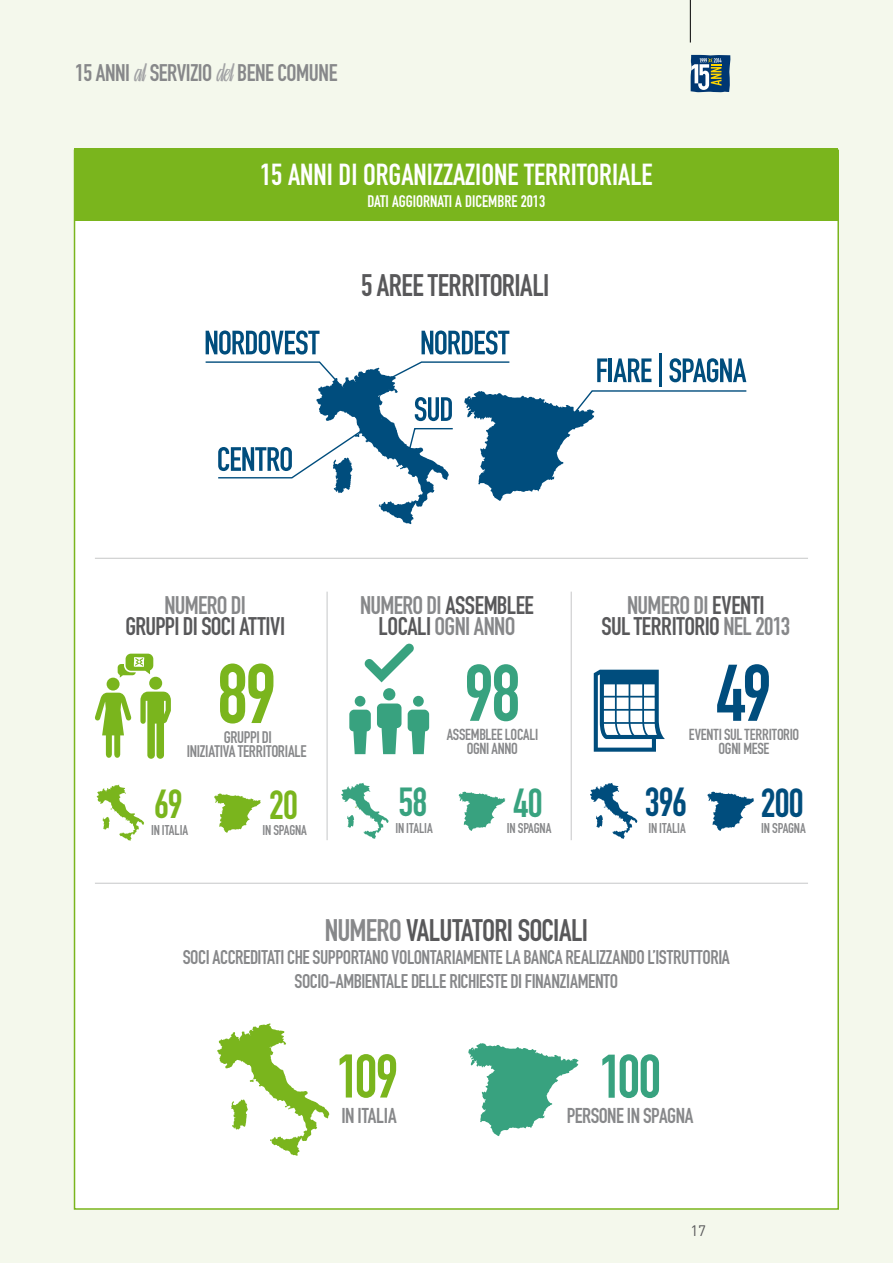
<style>
.page{position:relative;width:893px;height:1263px;background:#f4f8ec}
.page>*{position:absolute;margin:0;border:0;box-sizing:border-box;transform-origin:0 0}
.t1{font:82.95px "DIN Engschrift Std";color:#7ab51d}
.t2{font:78.9px "DIN Engschrift Std";color:#38a27f}
.t3{font:78.9px "DIN Engschrift Std";color:#004d7d}
.t4{font:60.45px "DIN Engschrift Std";color:#7ab51d}
.t5{font:60.45px "DIN Engschrift Std";color:#38a27f}
.t6{font:40.05px "DIN Engschrift Std";letter-spacing:-.02em;color:#004d7d}
.t7{font:40.05px "DIN Engschrift Std";color:#7ab51d}
.t8{font:40.05px "DIN Engschrift Std";color:#38a27f}
.t9{font:30.75px "DIN Engschrift Std";letter-spacing:-.015em;color:#58585a}
.t10{font:30px "DIN Engschrift Std";color:#fff}
.t11{font:25.2px/21px "DIN Engschrift Std";letter-spacing:-.025em;color:#58585a;text-align:center}
.t12{font:25.2px/21px "DIN Engschrift Std";letter-spacing:-.03em;color:#87888a;text-align:center}
.t13{font:23.7px "DIN Engschrift Std";letter-spacing:-.02em;color:#87888a}
.t14{font:21.15px "DIN Engschrift Std";letter-spacing:-.025em;color:#87888a}
.t15{font:19.5px/23.5px "DIN Engschrift Std";letter-spacing:-.02em;color:#87888a;text-align:center}
.t16{font:16.65px/14.5px "DIN Engschrift Std";letter-spacing:-.015em;color:#87888a;text-align:center}
.t17{font:16.5px "DIN Engschrift Std";color:#fff}
.t18{font:15.75px/13.8px "DIN Engschrift Std";letter-spacing:-.015em;color:#87888a;text-align:center}
.t19{font:15px "DIN Pro";color:#58585a}
.t20{font:13.95px "DIN Engschrift Std";letter-spacing:-.015em;color:#87888a}
.s1{font-family:"Linotype Gneisenauette";font-weight:300;color:#a1a2a4}
.s2{color:#58585a}
.s3{color:#87888a}
</style>
<div class="page">
<hr style="left:690px;top:0;width:1px;height:43px;background:#000">
<svg style="left:691px;top:55px;width:39px;height:37px"></svg>
<div style="left:74px;top:150px;width:765px;height:1060px;background:#fff;border:2px solid #7ab51d"></div>
<div style="left:75px;top:149px;width:763px;height:72px;background:#7ab51d"></div>
<hr style="left:95px;top:558px;width:713px;height:1px;background:#c6c7c8">
<hr style="left:571px;top:592px;width:1px;height:248px;background:#c6c7c8">
<hr style="left:327px;top:592px;width:1px;height:248px;background:#c6c7c8">
<hr style="left:95px;top:883px;width:713px;height:1px;background:#c6c7c8">
<svg style="left:206px;top:330px;width:114px;height:25px"></svg>
<svg style="left:421px;top:330px;width:88px;height:25px"></svg>
<svg style="left:597px;top:358px;width:10px;height:3px"></svg>
<hr style="left:609px;top:358px;width:3px;height:24px;background:#004d7d">
<svg style="left:618px;top:358px;width:33px;height:3px"></svg>
<hr style="left:659px;top:353px;width:3px;height:33px;background:#004d7d">
<svg style="left:670px;top:358px;width:72px;height:3px"></svg>
<svg style="left:478px;top:479px;width:76px;height:22px"></svg>
<svg style="left:333px;top:479px;width:115px;height:45px"></svg>
<svg style="left:205px;top:361px;width:542px;height:118px"></svg>
<svg style="left:214px;top:793px;width:47px;height:40px"></svg>
<svg style="left:97px;top:785px;width:47px;height:56px"></svg>
<svg style="left:459px;top:791px;width:46px;height:40px"></svg>
<svg style="left:341px;top:783px;width:48px;height:56px"></svg>
<svg style="left:95px;top:654px;width:76px;height:105px"></svg>
<div style="left:383px;top:688px;width:12px;height:12px;background:#38a27f;border-radius:50%"></div>
<div style="left:355px;top:696px;width:10px;height:10px;background:#38a27f;border-radius:50%"></div>
<div style="left:413px;top:696px;width:11px;height:10px;background:#38a27f;border-radius:50%"></div>
<div style="left:377px;top:703px;width:24px;height:25px;background:#38a27f;border-radius:5px"></div>
<div style="left:408px;top:710px;width:21px;height:21px;background:#38a27f;border-radius:4px"></div>
<div style="left:349px;top:710px;width:22px;height:21px;background:#38a27f;border-radius:4px"></div>
<svg style="left:365px;top:644px;width:49px;height:38px"></svg>
<svg style="left:707px;top:791px;width:47px;height:40px"></svg>
<svg style="left:590px;top:783px;width:47px;height:56px"></svg>
<svg style="left:594px;top:670px;width:71px;height:82px"></svg>
<svg style="left:468px;top:1043px;width:111px;height:93px"></svg>
<svg style="left:217px;top:1023px;width:112px;height:133px"></svg>
<p class="t13" style="left:75px;top:59px;width:264px">15 ANNI <span class="s1">al</span> SERVIZIO <span class="s1">del</span> BENE COMUNE</p>
<h3 class="t10" style="left:260px;top:156px;width:178px">15 ANNI DI ORGANIZZAZIO</h3>
<h3 class="t10" style="left:494px;top:156px;width:129px">NE TERRITORIALE</h3>
<p class="t17" style="left:367px;top:191px;width:179px">DATI AGGIORNATI A DICEMBRE 2013</p>
<h3 class="t9" style="left:361px;top:268px;width:190px">5 AREETERRITORIALI</h3>
<p class="t12" style="left:164px;top:595px;width:83px">NUMERO DI</p>
<p class="t11" style="left:125px;top:616px;width:161px">GRUPPI DI SOCI ATTIVI</p>
<h1 class="t1" style="left:217px;top:645px;width:61px">89</h1>
<p class="t16" style="left:187px;top:730px;width:121px">GRUPPI DI<br>INIZIATIVA TERRITORIALE</p>
<h3 class="t7" style="left:154px;top:780px;width:30px">69</h3>
<p class="t20" style="left:151px;top:822px;width:39px">IN ITALIA</p>
<h3 class="t7" style="left:269px;top:781px;width:30px">20</h3>
<p class="t20" style="left:262px;top:822px;width:46px">IN SPAGNA</p>
<p class="t12" style="left:360px;top:595px;width:175px">NUMERO DI <span class="s2">ASSEMBLEE<br>LOCALI</span> OGNI ANNO</p>
<h2 class="t2" style="left:464px;top:647px;width:58px">98</h2>
<p class="t18" style="left:447px;top:727px;width:93px">ASSEMBLEELOCALI<br>OGNI ANNO</p>
<h3 class="t8" style="left:399px;top:778px;width:30px">58</h3>
<p class="t20" style="left:396px;top:820px;width:39px">IN ITALIA</p>
<h3 class="t8" style="left:513px;top:779px;width:31px">40</h3>
<p class="t20" style="left:507px;top:820px;width:46px">IN SPAGNA</p>
<p class="t11" style="left:601px;top:595px;width:190px"><span class="s3">NUMERO DI</span> EVENTI<br>SUL TERRITORIO <span class="s3">NEL 2013</span></p>
<h2 class="t3" style="left:716px;top:647px;width:57px">49</h2>
<p class="t18" style="left:689px;top:727px;width:112px">EVENTI SUL TERRITORIO<br>OGNI MESE</p>
<h3 class="t6" style="left:645px;top:778px;width:44px">396</h3>
<p class="t20" style="left:649px;top:820px;width:39px">IN ITALIA</p>
<h3 class="t6" style="left:761px;top:779px;width:44px">200</h3>
<p class="t20" style="left:761px;top:820px;width:46px">IN SPAGNA</p>
<h3 class="t9" style="left:325px;top:912px;width:265px"><span class="s3">NUMERO</span> VALUTATORI SOCIALI</h3>
<p class="t15" style="left:183px;top:946px;width:549px">SOCI ACCREDITATI CHE SUPPORTANO VOLONTARIAMENTE LA BANCA REALIZZANDO L’ISTRUTTORIA<br>SOCIO-AMBIENTALE DELLE RICHIESTE DI FINANZIAMENTO</p>
<h3 class="t4" style="left:336px;top:1041px;width:63px">109</h3>
<p class="t14" style="left:342px;top:1103px;width:57px">IN ITALIA</p>
<h3 class="t5" style="left:599px;top:1041px;width:63px">100</h3>
<p class="t14" style="left:567px;top:1103px;width:128px">PERSONE IN SPAGNA</p>
<p class="t19" style="left:690px;top:1220px;width:17px">17</p>
</div>
